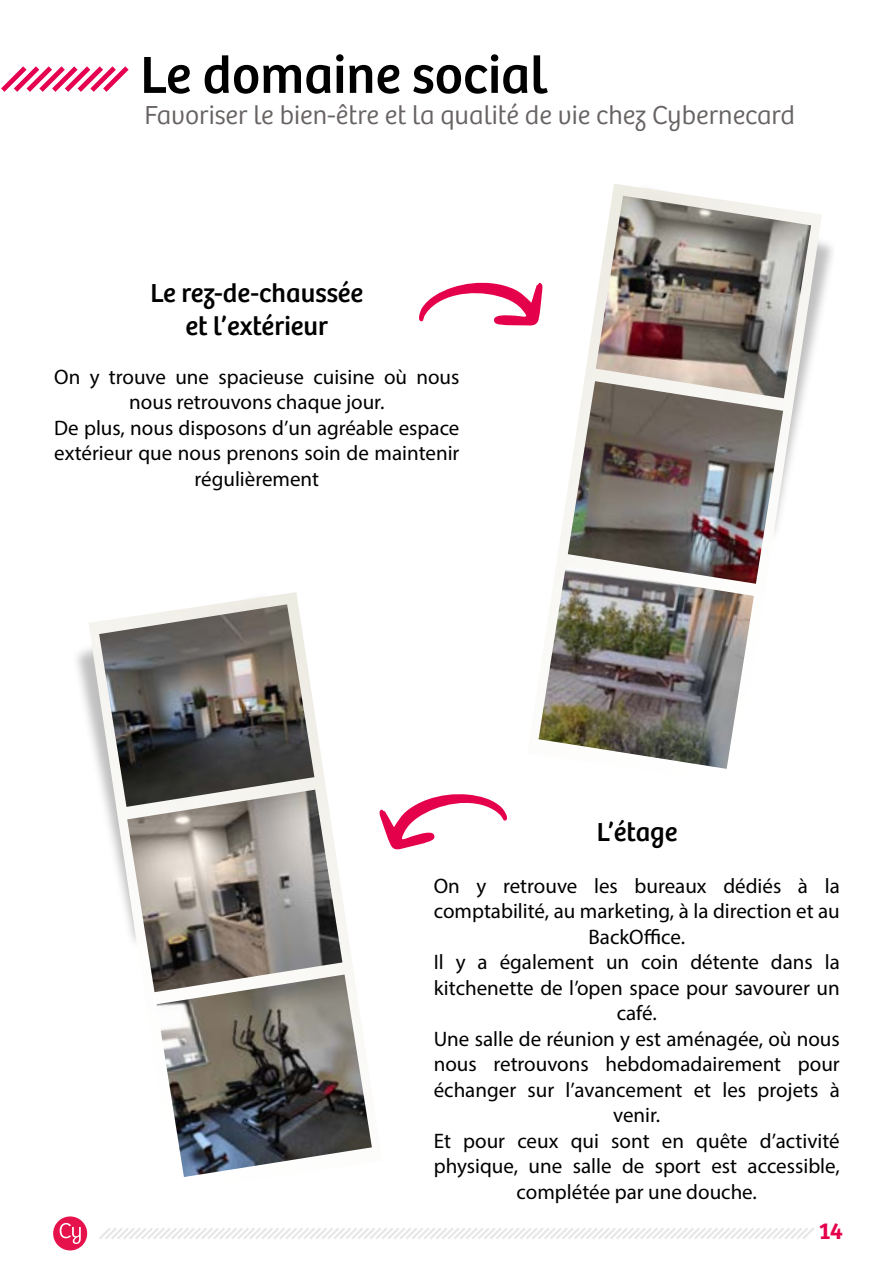
<style>
.page{position:relative;width:893px;height:1263px;background:#fff}
.page>*{position:absolute;margin:0;border:0;box-sizing:border-box;transform-origin:0 0}
.t1{font:54px "Bree";color:#000}
.t2{font:300 27px "Bree";color:#676362}
.t3{font:27px/32.4px "Bree";color:#000;text-align:center}
.t4{font:600 24px "Bree";color:#e5004b}
.t5{font:21px/25.5px "Myriad Pro";color:#000;text-align:center}
</style>
<div class="page">
<svg style="left:99px;top:1228px;width:715px;height:11px"></svg>
<div style="left:53px;top:1216px;width:34px;height:34px;background:#e6124c;border-radius:50%"></div>
<svg style="left:60px;top:1223px;width:21px;height:21px"></svg>
<svg style="left:88px;top:592px;width:266px;height:414px"></svg>
<img style="left:99px;top:604px;width:215px;height:203px">
<img style="left:127px;top:790px;width:215px;height:202px">
<img style="left:157px;top:974px;width:215px;height:203px">
<svg style="left:556px;top:184px;width:266px;height:382px"></svg>
<img style="left:596px;top:196px;width:215px;height:202px">
<img style="left:568px;top:381px;width:215px;height:203px">
<img style="left:538px;top:566px;width:216px;height:203px">
<svg style="left:1px;top:66px;width:128px;height:26px"></svg>
<svg style="left:419px;top:282px;width:124px;height:44px"></svg>
<svg style="left:379px;top:794px;width:128px;height:56px"></svg>
<h1 class="t1" style="left:140px;top:34px;width:409px">Le domaine social</h1>
<p class="t2" style="left:145px;top:95px;width:652px">Favoriser le bien-être et la qualité de vie chez Cybernecard</p>
<p class="t3" style="left:150px;top:275px;width:214px">Le rez-de-chaussée et l’extérieur</p>
<p class="t5" style="left:54px;top:363px;width:407px">On y trouve une spacieuse cuisine où nous nous retrouvons chaque jour.<br>De plus, nous disposons d’un agréable espace extérieur que nous prenons soin de maintenir régulièrement</p>
<p class="t3" style="left:597px;top:814px;width:82px">L’étage</p>
<p class="t5" style="left:434px;top:873px;width:408px">On y retrouve les bureaux dédiés à la comptabilité, au marketing, à la direction et au<br>BackOffice.<br>Il y a également un coin détente dans la kitchenette de l’open space pour savourer un café.<br>Une salle de réunion y est aménagée, où nous nous retrouvons hebdomadairement pour échanger sur l’avancement et les projets à venir.<br>Et pour ceux qui sont en quête d’activité physique, une salle de sport est accessible, complétée par une douche.</p>
<p class="t4" style="left:819px;top:1212px;width:25px">14</p>
</div>
